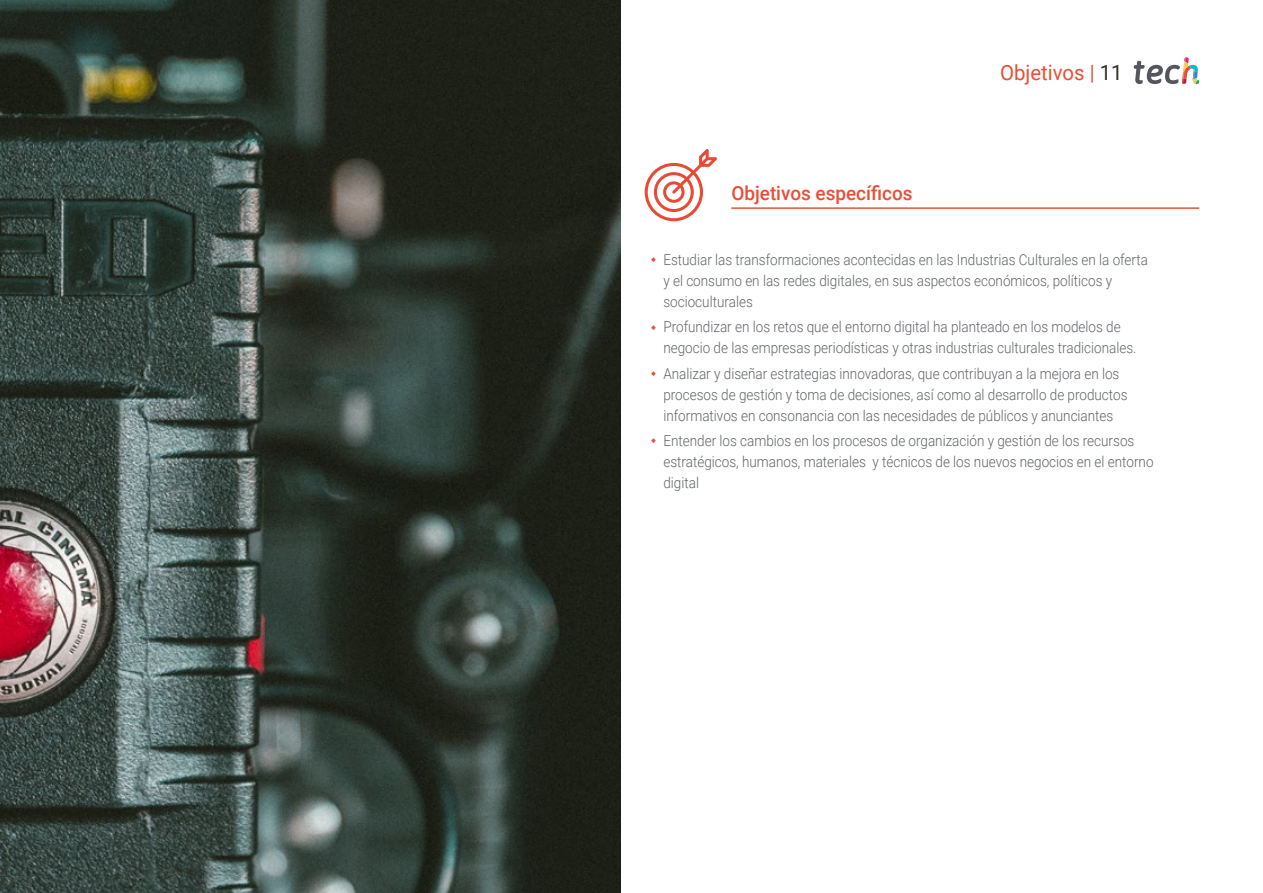
<style>
.page{position:relative;width:1263px;height:893px;background:#fff}
.page>*{position:absolute;margin:0;border:0;box-sizing:border-box;transform-origin:0 0}
.t1{font:21px "Roboto";color:#e94d35}
.t2{font:500 19.5px "Roboto";color:#e94d35}
.t3{font:300 15px/21px "Roboto";color:#61646a;scale:.9 1}
.s1{color:#312e20}
</style>
<div class="page">
<hr style="left:731px;top:208px;width:468px;height:1px;background:#e94d35">
<svg style="left:645px;top:149px;width:72px;height:72px"></svg>
<img style="left:0;top:0;width:621px;height:893px">
<svg style="left:1134px;top:57px;width:65px;height:27px"></svg>
<h2 class="t2" style="left:731px;top:179px;width:183px">Objetivos específicos</h2>
<h1 class="t1" style="left:1000px;top:57px;width:124px">Objetivos | <span class="s1">11</span></h1>
<p class="t3" style="left:663px;top:249px;width:540px">Estudiar las transformaciones acontecidas en las Industrias Culturales en la oferta y el consumo en las redes digitales, en sus aspectos económicos, políticos y socioculturales</p>
<p class="t3" style="left:663px;top:316px;width:527px">Profundizar en los retos que el entorno digital ha planteado en los modelos de negocio de las empresas periodísticas y otras industrias culturales tradicionales.</p>
<p class="t3" style="left:663px;top:362px;width:517px">Analizar y diseñar estrategias innovadoras, que contribuyan a la mejora en los procesos de gestión y toma de decisiones, así como al desarrollo de productos informativos en consonancia con las necesidades de públicos y anunciantes</p>
<p class="t3" style="left:663px;top:430px;width:546px">Entender los cambios en los procesos de organización y gestión de los recursos estratégicos, humanos, materiales y técnicos de los nuevos negocios en el entorno digital</p>
</div>
